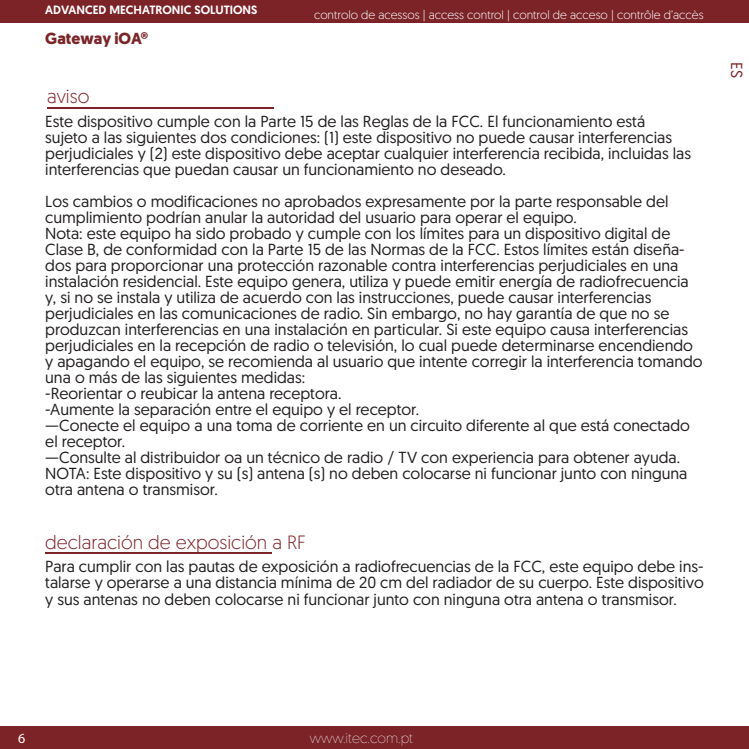
<style>
.page{position:relative;width:749px;height:749px;background:#fff}
.page>*{position:absolute;margin:0;border:0;box-sizing:border-box;transform-origin:0 0}
.t1{font:300 19.2px "Geomanist";color:#7d2428}
.t2{font:16px/16px "Geomanist";color:#231f20}
.t3{font:700 16px "Geomanist";color:#7a2629}
.t4{font:16px "Geomanist";color:#7d2428}
.t5{font:200 14px "Geomanist";color:#fff}
.t6{font:14px "Myriad Pro";color:#fff}
.t7{font:300 12px "Geomanist";color:#fff}
.t8{font:500 12px "Geomanist";color:#fff}
</style>
<div class="page">
<div style="left:0;top:0;width:748px;height:22px;background:#7b2327"></div>
<div style="left:0;top:726px;width:748px;height:22px;background:#7b2327"></div>
<hr style="left:47px;top:107px;width:227px;height:1px;background:#7d2428">
<hr style="left:45px;top:552px;width:227px;height:1px;background:#7d2428">
<p class="t8" style="left:45px;top:2px;width:213px">ADVANCED MECHATRONIC SOLUTIONS</p>
<p class="t3" style="left:45px;top:28px;width:104px">Gateway iOA®</p>
<p class="t1" style="left:47px;top:84px;width:44px">aviso</p>
<p class="t7" style="left:314px;top:7px;width:391px">controlo de acessos | access control | control de acceso | contrôle d’accès</p>
<p class="t2" style="left:45px;top:112px;width:647px">Este dispositivo cumple con la Parte 15 de las Reglas de la FCC. El funcionamiento está sujeto a las siguientes dos condiciones: (1) este dispositivo no puede causar interferencias perjudiciales y (2) este dispositivo debe aceptar cualquier interferencia recibida, incluidas las interferencias que puedan causar un funcionamiento no deseado.</p>
<p class="t2" style="left:45px;top:192px;width:624px">Los cambios o modificaciones no aprobados expresamente por la parte responsable del cumplimiento podrían anular la autoridad del usuario para operar el equipo.</p>
<p class="t2" style="left:45px;top:224px;width:658px">Nota: este equipo ha sido probado y cumple con los límites para un dispositivo digital de Clase B, de conformidad con la Parte 15 de las Normas de la FCC. Estos límites están diseña&shy;dos para proporcionar una protección razonable contra interferencias perjudiciales en una instalación residencial. Este equipo genera, utiliza y puede emitir energía de radiofrecuencia y, si no se instala y utiliza de acuerdo con las instrucciones, puede causar interferencias perjudiciales en las comunicaciones de radio. Sin embargo, no hay garantía de que no se produzcan interferencias en una instalación en particular. Si este equipo causa interferencias perjudiciales en la recepción de radio o televisión, lo cual puede determinarse encendiendo y apagando el equipo, se recomienda al usuario que intente corregir la interferencia tomando una o más de las siguientes medidas:</p>
<p class="t2" style="left:45px;top:384px;width:297px">-Reorientar o reubicar la antena receptora.</p>
<p class="t2" style="left:45px;top:400px;width:375px">-Aumente la separación entre el equipo y el receptor.</p>
<p class="t2" style="left:45px;top:416px;width:646px">—Conecte el equipo a una toma de corriente en un circuito diferente al que está conectado el receptor.</p>
<p class="t2" style="left:45px;top:448px;width:636px">—Consulte al distribuidor oa un técnico de radio / TV con experiencia para obtener ayuda.</p>
<p class="t2" style="left:45px;top:464px;width:643px">NOTA: Este dispositivo y su (s) antena (s) no deben colocarse ni funcionar junto con ninguna otra antena o transmisor.</p>
<p class="t1" style="left:45px;top:529px;width:262px">declaración de exposición a RF</p>
<p class="t2" style="left:45px;top:558px;width:659px;text-align:justify">Para cumplir con las pautas de exposición a radiofrecuencias de la FCC, este equipo debe ins&shy;talarse y operarse a una distancia mínima de 20 cm del radiador de su cuerpo. Este dispositivo y sus antenas no deben colocarse ni funcionar junto con ninguna otra antena o transmisor.</p>
<p class="t4" style="left:747px;top:62px;width:17px;rotate:90deg">ES</p>
<p class="t6" style="left:18px;top:729px;width:9px">6</p>
<p class="t5" style="left:310px;top:729px;width:105px">www.itec.com.pt</p>
</div>
